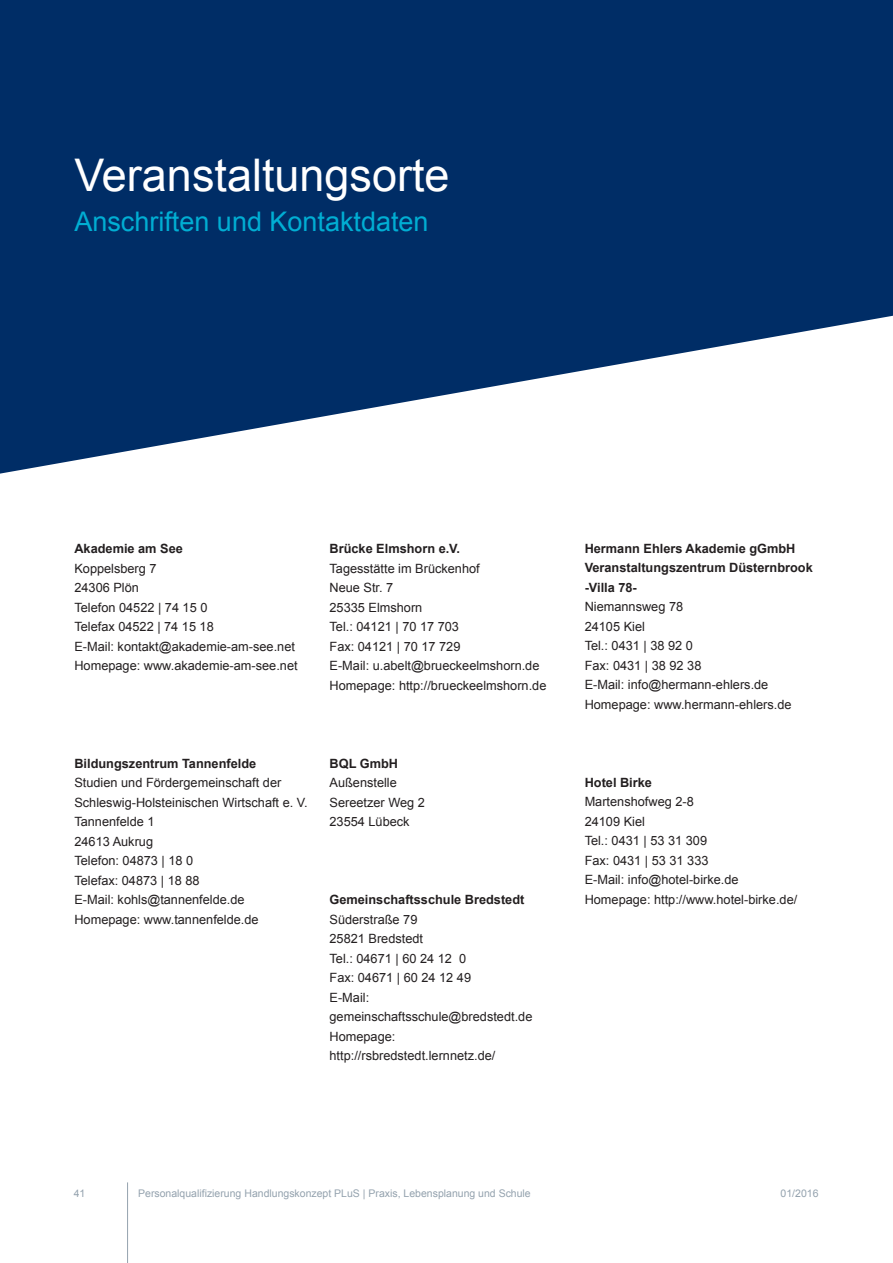
<style>
.page{position:relative;width:893px;height:1263px;background:#fff}
.page>*{position:absolute;margin:0;border:0;box-sizing:border-box;transform-origin:0 0}
.t1{font:45px "Arial";color:#fff}
.t2{font:27px "Arial";color:#00aed3}
.t3{font:12.75px/19.5px "Arial";color:#231f20}
.t4{font:700 12.75px/19.5px "Arial";color:#231f20}
.t5{font:10.5px "Arial";color:#94a2ae}
</style>
<div class="page">
<hr style="left:127px;top:1182px;width:1px;height:81px;background:#94a2ae">
<svg style="left:0;top:0;width:893px;height:474px;fill:#002d66"></svg>
<h1 class="t1" style="left:74px;top:145px;width:377px">Veranstaltungsorte</h1>
<h2 class="t2" style="left:74px;top:204px;width:356px">Anschriften und Kontaktdaten</h2>
<p class="t4" style="left:74px;top:539px;width:110px">Akademie am See</p>
<p class="t3" style="left:74px;top:558px;width:225px">Koppelsberg 7<br>24306 Plön<br>Telefon 04522 | 74 15 0<br>Telefax 04522 | 74 15 18<br>E-Mail: kontakt@akademie-am-see.net<br>Homepage: www.akademie-am-see.net</p>
<p class="t4" style="left:330px;top:539px;width:132px">Brücke Elmshorn e.V.</p>
<p class="t3" style="left:330px;top:558px;width:218px">Tagesstätte im Brückenhof<br>Neue Str. 7<br>25335 Elmshorn<br>Tel.: 04121 | 70 17 703<br>Fax: 04121 | 70 17 729<br>E-Mail: u.abelt@brueckeelmshorn.de<br>Homepage: http://brueckeelmshorn.de</p>
<p class="t4" style="left:74px;top:754px;width:183px">Bildungszentrum Tannenfelde</p>
<p class="t3" style="left:74px;top:773px;width:235px">Studien und Fördergemeinschaft der<br>Schleswig-Holsteinischen Wirtschaft e. V.<br>Tannenfelde 1<br>24613 Aukrug<br>Telefon: 04873 | 18 0<br>Telefax: 04873 | 18 88<br>E-Mail: kohls@tannenfelde.de<br>Homepage: www.tannenfelde.de</p>
<p class="t4" style="left:330px;top:754px;width:70px">BQL GmbH</p>
<p class="t3" style="left:330px;top:773px;width:97px">Außenstelle<br>Sereetzer Weg 2<br>23554 Lübeck</p>
<p class="t4" style="left:330px;top:890px;width:196px">Gemeinschaftsschule Bredstedt</p>
<p class="t3" style="left:330px;top:909px;width:204px">Süderstraße 79<br>25821 Bredstedt<br>Tel.: 04671 | 60 24 12 0<br>Fax: 04671 | 60 24 12 49<br>E-Mail: gemeinschaftsschule@bredstedt.de<br>Homepage: http://rsbredstedt.lernnetz.de/</p>
<p class="t4" style="left:585px;top:539px;width:230px">Hermann Ehlers Akademie gGmbH<br>Veranstaltungszentrum Düsternbrook -Villa 78-</p>
<p class="t3" style="left:585px;top:597px;width:208px">Niemannsweg 78<br>24105 Kiel<br>Tel.: 0431 | 38 92 0<br>Fax: 0431 | 38 92 38<br>E-Mail: info@hermann-ehlers.de<br>Homepage: www.hermann-ehlers.de</p>
<p class="t4" style="left:585px;top:773px;width:69px">Hotel Birke</p>
<p class="t3" style="left:585px;top:792px;width:214px">Martenshofweg 2-8<br>24109 Kiel<br>Tel.: 0431 | 53 31 309<br>Fax: 0431 | 53 31 333<br>E-Mail: info@hotel-birke.de<br>Homepage: http://www.hotel-birke.de/</p>
<p class="t5" style="left:74px;top:1186px;width:13px">41</p>
<p class="t5" style="left:138px;top:1186px;width:394px">Personalqualifizierung Handlungskonzept PLuS | Praxis, Lebensplanung und Schule</p>
<p class="t5" style="left:781px;top:1186px;width:39px">01/2016</p>
</div>
